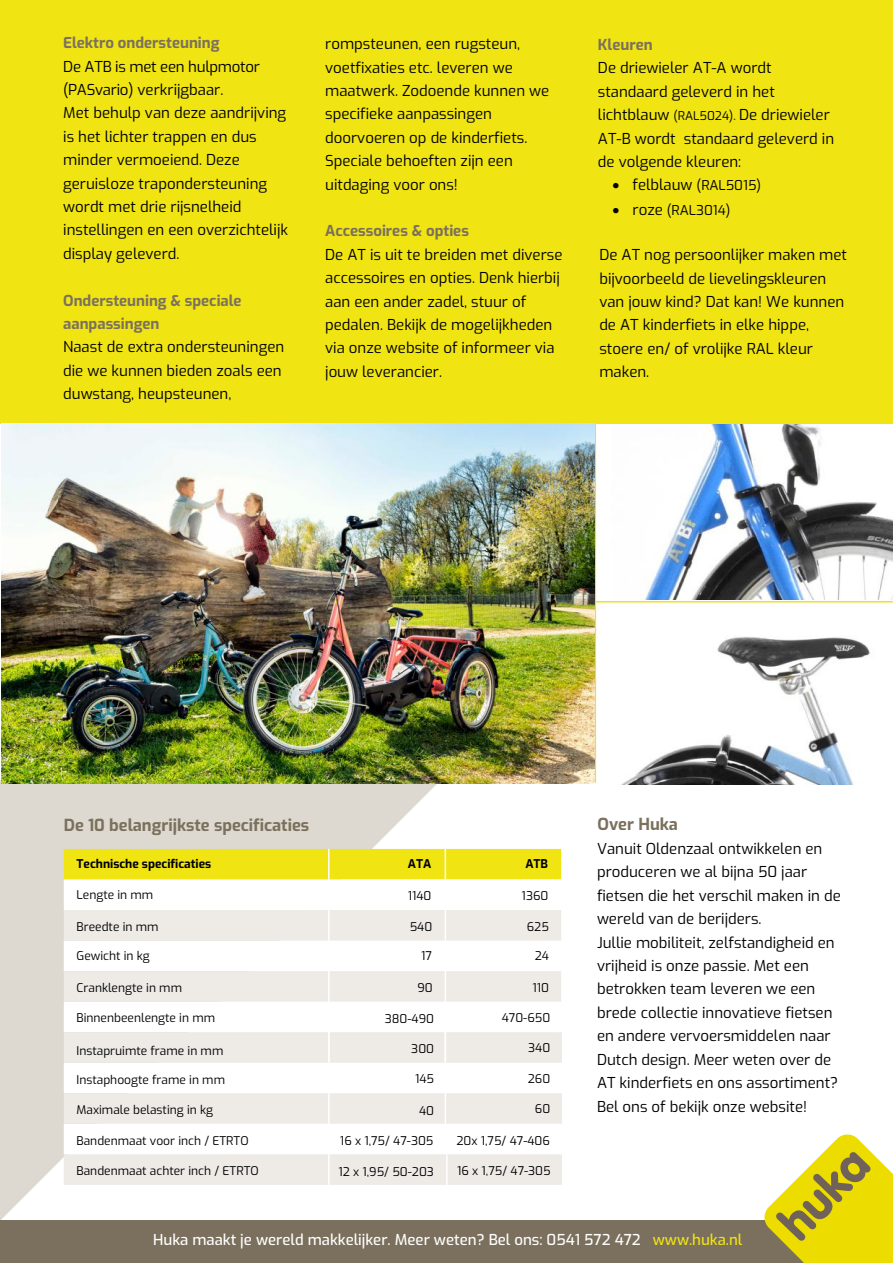
<style>
.page{position:relative;width:893px;height:1263px;background:#fff}
.page>*{position:absolute;margin:0;border:0;box-sizing:border-box;transform-origin:0 0}
.t1{font:700 16.5px "Exo";color:#7b705d}
.t2{font:15px/23.4px "Exo";color:#000}
.t3{font:15px/23.4px "Exo";color:#000001}
.t4{font:500 15px "Exo";color:#fff}
.t5{font:700 15px/23.4px "Exo";color:#7b715e}
.t6{font:700 15px "Exo";color:#7b705d}
.t7{font:13.5px "Exo";color:#000}
.t8{font:12px "Exo";color:#000001}
.t9{font:700 12px "Exo";color:#000001}
.s1{font-size:12px}
.s2{font-size:15px}
.s3{font-style:inherit}
.s4{color:#f0e413}
</style>
<div class="page">
<img style="left:594px;top:618px;width:276px;height:166px">
<img style="left:611px;top:423px;width:281px;height:176px">
<svg style="left:0;top:780px;width:441px;height:440px;fill:#ddd9d0"></svg>
<div style="left:0;top:0;width:893px;height:423px;background:#f0e413"></div>
<div style="left:64px;top:849px;width:497px;height:30px;background:#f0e413"></div>
<svg style="left:64px;top:879px;width:497px;height:31px"></svg>
<svg style="left:64px;top:910px;width:498px;height:275px;fill:#eeebe7"></svg>
<hr style="left:328px;top:849px;width:2px;height:30px;background:#fff">
<hr style="left:445px;top:849px;width:1px;height:30px;background:#fff">
<hr style="left:328px;top:879px;width:2px;height:31px;background:#fff">
<hr style="left:445px;top:879px;width:1px;height:31px;background:#fff">
<hr style="left:328px;top:910px;width:2px;height:30px;background:#fff">
<hr style="left:445px;top:910px;width:1px;height:30px;background:#fff">
<hr style="left:561px;top:910px;width:2px;height:30px;background:#fff">
<hr style="left:328px;top:940px;width:2px;height:31px;background:#fff">
<hr style="left:445px;top:940px;width:1px;height:31px;background:#fff">
<hr style="left:561px;top:940px;width:2px;height:31px;background:#fff">
<hr style="left:328px;top:971px;width:2px;height:31px;background:#fff">
<hr style="left:445px;top:971px;width:1px;height:31px;background:#fff">
<hr style="left:561px;top:971px;width:2px;height:31px;background:#fff">
<hr style="left:328px;top:1002px;width:2px;height:30px;background:#fff">
<hr style="left:445px;top:1002px;width:1px;height:30px;background:#fff">
<hr style="left:558px;top:1002px;width:2px;height:30px;background:#fff">
<hr style="left:328px;top:1032px;width:2px;height:31px;background:#fff">
<hr style="left:445px;top:1032px;width:1px;height:31px;background:#fff">
<hr style="left:328px;top:1093px;width:2px;height:31px;background:#fff">
<hr style="left:445px;top:1093px;width:1px;height:31px;background:#fff">
<hr style="left:328px;top:1124px;width:2px;height:30px;background:#fff">
<hr style="left:445px;top:1124px;width:1px;height:30px;background:#fff">
<hr style="left:561px;top:1124px;width:2px;height:30px;background:#fff">
<hr style="left:328px;top:1154px;width:2px;height:31px;background:#fff">
<hr style="left:446px;top:1154px;width:2px;height:31px;background:#fff">
<div style="left:0;top:1220px;width:893px;height:43px;background:#7b705d"></div>
<svg style="left:764px;top:1134px;width:129px;height:129px"></svg>
<hr style="left:595px;top:423px;width:1px;height:360px;background:#f0e413">
<hr style="left:595px;top:601px;width:298px;height:1px;background:#f0e413">
<img style="left:1px;top:423px;width:593px;height:361px">
<p class="t5" style="left:63px;top:30px;width:158px">Elektro ondersteuning</p>
<p class="t2" style="left:63px;top:54px;width:226px">De ATB is met een hulpmotor (PASvario) verkrijgbaar.<br>Met behulp van deze aandrijving is het lichter trappen en dus minder vermoeiend. Deze geruisloze trapondersteuning wordt met drie rijsnelheid instellingen en een overzichtelijk display geleverd.</p>
<p class="t5" style="left:63px;top:287px;width:180px">Ondersteuning &amp; speciale aanpassingen</p>
<p class="t3" style="left:63px;top:334px;width:223px">Naast de extra ondersteuningen die we kunnen bieden zoals een duwstang, heupsteunen,</p>
<p class="t2" style="left:325px;top:31px;width:226px">rompsteunen, een rugsteun, voetfixaties etc. leveren we maatwerk. Zodoende kunnen we specifieke aanpassingen doorvoeren op de kinderfiets.<br>Speciale behoeften zijn een uitdaging voor ons!</p>
<p class="t6" style="left:325px;top:220px;width:145px">Accessoires &amp; opties</p>
<p class="t2" style="left:325px;top:242px;width:239px">De AT is uit te breiden met diverse accessoires en opties. Denk hierbij aan een ander zadel, stuur of pedalen. Bekijk de mogelijkheden via onze website of informeer via jouw leverancier.</p>
<p class="t6" style="left:598px;top:33px;width:56px">Kleuren</p>
<p class="t2" style="left:598px;top:55px;width:238px">De driewieler AT-A wordt standaard geleverd in het lichtblauw <span class="s1">(RAL5024).</span> De driewieler<br>AT-B wordt standaard geleverd in de volgende kleuren:</p>
<p class="t7" style="left:612px;top:175px;width:150px">• <span class="s2">felblauw</span> (RAL5015)</p>
<p class="t7" style="left:612px;top:200px;width:119px">• <span class="s2">roze</span> (RAL3014)</p>
<p class="t2" style="left:599px;top:242px;width:249px">De AT nog persoonlijker maken met bijvoorbeeld de lievelingskleuren van jouw kind? Dat kan! We kunnen de AT kinderfiets in elke hippe, stoere en/ of vrolijke RAL kleur maken.</p>
<p class="t1" style="left:64px;top:813px;width:247px">De 10 belangrijkste specificaties</p>
<p class="t9" style="left:77px;top:855px;width:136px">Technische specificaties</p>
<p class="t9" style="left:408px;top:854px;width:25px">ATA</p>
<p class="t9" style="left:525px;top:854px;width:24px">ATB</p>
<p class="t8" style="left:77px;top:885px;width:78px">Lengte in mm</p>
<p class="t8" style="left:408px;top:887px;width:25px">1140</p>
<p class="t8" style="left:522px;top:887px;width:28px">1360</p>
<p class="t8" style="left:77px;top:917px;width:84px">Breedte in mm</p>
<p class="t8" style="left:410px;top:917px;width:24px">540</p>
<p class="t8" style="left:527px;top:917px;width:24px">625</p>
<p class="t8" style="left:77px;top:946px;width:75px">Gewicht in kg</p>
<p class="t8" style="left:421px;top:947px;width:12px">17</p>
<p class="t8" style="left:535px;top:946px;width:16px">24</p>
<p class="t8" style="left:77px;top:978px;width:107px">Cranklengte in mm</p>
<p class="t8" style="left:417px;top:979px;width:17px">90</p>
<p class="t8" style="left:533px;top:978px;width:18px">110</p>
<p class="t8" style="left:77px;top:1009px;width:140px">Binnenbeenlengte in mm</p>
<p class="t8" style="left:77px;top:1041px;width:148px">Instapruimte frame in mm</p>
<p class="t8" style="left:77px;top:1071px;width:150px">Instaphoogte frame in mm</p>
<p class="t8" style="left:502px;top:1008px;width:50px">470-650</p>
<p class="t8" style="left:528px;top:1039px;width:24px">340</p>
<p class="t8" style="left:528px;top:1069px;width:24px">260</p>
<p class="t8" style="left:535px;top:1100px;width:17px">60</p>
<p class="t8" style="left:385px;top:1010px;width:51px">380-490</p>
<p class="t8" style="left:411px;top:1040px;width:24px">300</p>
<p class="t8" style="left:415px;top:1070px;width:21px">145</p>
<p class="t8" style="left:419px;top:1101px;width:16px">40</p>
<p class="t8" style="left:77px;top:1101px;width:138px">Maximale belasting in kg</p>
<p class="t8" style="left:77px;top:1131px;width:174px">Bandenmaat voor inch / ETRTO</p>
<p class="t8" style="left:77px;top:1162px;width:184px">Bandenmaat achter inch / ETRTO</p>
<p class="t8" style="left:340px;top:1131px;width:95px">16 x 1,75/ 47-305</p>
<p class="t8" style="left:338px;top:1163px;width:97px">12 x 1,95/ 50-203</p>
<p class="t8" style="left:456px;top:1132px;width:95px">20x 1,75/ 47-406</p>
<p class="t8" style="left:457px;top:1162px;width:95px">16 x 1,75/ 47-305</p>
<p class="t1" style="left:597px;top:811px;width:82px">Over Huka</p>
<p class="t3" style="left:597px;top:836px;width:245px">Vanuit Oldenzaal ontwikkelen en produceren we al <span class="s3">bijna 50</span> jaar fietsen die het verschil maken in de wereld van de berijders.<br>Jullie mobiliteit, zelfstandigheid en vrijheid is onze passie. Met een betrokken team leveren we een brede collectie innovatieve fietsen en andere vervoersmiddelen naar<br>Dutch design. Meer weten over de<br>AT kinderfiets en ons assortiment?<br>Bel ons of bekijk onze website!</p>
<p class="t4" style="left:153px;top:1228px;width:591px">Huka maakt je wereld makkelijker. Meer weten? Bel ons: 0541 572 472 <span class="s4">www.huka.nl</span></p>
</div>
